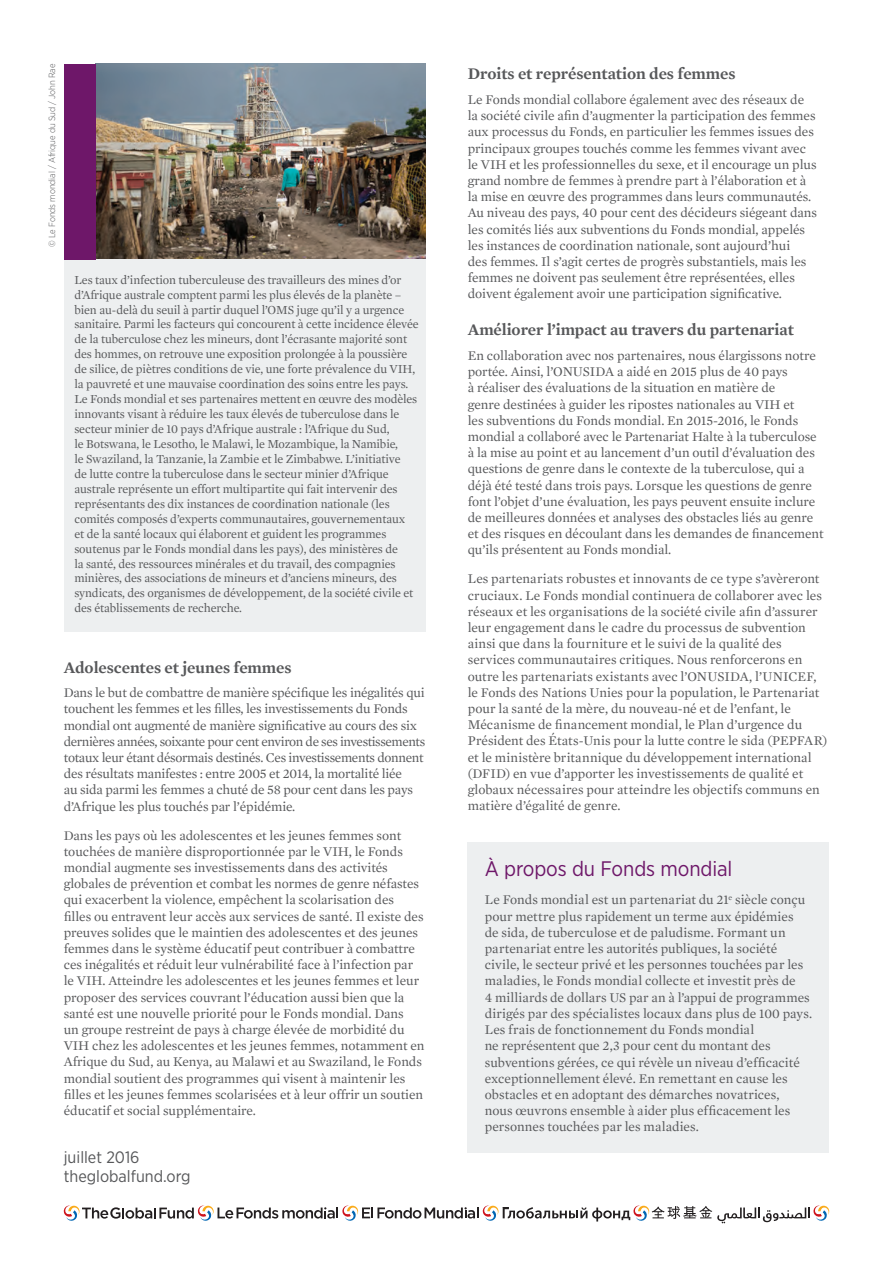
<style>
.page{position:relative;width:893px;height:1263px;background:#fff}
.page>*{position:absolute;margin:0;border:0;box-sizing:border-box;transform-origin:0 0}
.t1{font:21px "Gotham Narrow";letter-spacing:-.005em;color:#6e1769}
.t2{font:600 16.5px "Mercury Text G1";letter-spacing:-.005em;color:#57585a}
.t3{font:16.5px/19.5px "Gotham Narrow";color:#57585a}
.t4{font:13.5px/16.2px "Mercury Text G1";letter-spacing:-.005em;color:#57585a}
.t5{font:12.45px/15px "Mercury Text G1";letter-spacing:-.01em;color:#57585a}
.t6{font:300 9px "Gotham Narrow";letter-spacing:-.005em;color:#57585a}
</style>
<div class="page">
<div style="left:468px;top:842px;width:361px;height:310px;background:#edeff0"></div>
<svg style="left:64px;top:1205px;width:765px;height:18px"></svg>
<img style="left:96px;top:64px;width:329px;height:195px">
<div style="left:64px;top:259px;width:361px;height:372px;background:#edeff0"></div>
<div style="left:64px;top:64px;width:32px;height:195px;background:#6e1769"></div>
<p class="t6" style="left:47px;top:247px;width:185px;rotate:-90deg">© Le Fonds mondial / Afrique du Sud / John Rae</p>
<p class="t5" style="left:74px;top:272px;width:346px">Les taux d’infection tuberculeuse des travailleurs des mines d’or d’Afrique australe comptent parmi les plus élevés de la planète – bien au-delà du seuil à partir duquel l’OMS juge qu’il y a urgence sanitaire. Parmi les facteurs qui concourent à cette incidence élevée de la tuberculose chez les mineurs, dont l’écrasante majorité sont des hommes, on retrouve une exposition prolongée à la poussière de silice, de piètres conditions de vie, une forte prévalence du VIH, la pauvreté et une mauvaise coordination des soins entre les pays.<br>Le Fonds mondial et ses partenaires mettent en œuvre des modèles innovants visant à réduire les taux élevés de tuberculose dans le secteur minier de 10 pays d’Afrique australe : l’Afrique du Sud,<br>le Botswana, le Lesotho, le Malawi, le Mozambique, la Namibie,<br>le Swaziland, la Tanzanie, la Zambie et le Zimbabwe. L’initiative<br>de lutte contre la tuberculose dans le secteur minier d’Afrique australe représente un effort multipartite qui fait intervenir des représentants des dix instances de coordination nationale (les comités composés d’experts communautaires, gouvernementaux<br>et de la santé locaux qui élaborent et guident les programmes soutenus par le Fonds mondial dans les pays), des ministères de<br>la santé, des ressources minérales et du travail, des compagnies minières, des associations de mineurs et d’anciens mineurs, des syndicats, des organismes de développement, de la société civile et des établissements de recherche.</p>
<p class="t2" style="left:64px;top:657px;width:229px">Adolescentes et jeunes femmes</p>
<p class="t4" style="left:64px;top:685px;width:363px">Dans le but de combattre de manière spécifique les inégalités qui touchent les femmes et les filles, les investissements du Fonds mondial ont augmenté de manière significative au cours des six dernières années, soixante pour cent environ de ses investissements totaux leur étant désormais destinés. Ces investissements donnent des résultats manifestes : entre 2005 et 2014, la mortalité liée<br>au sida parmi les femmes a chuté de 58 pour cent dans les pays d’Afrique les plus touchés par l’épidémie.</p>
<p class="t4" style="left:64px;top:827px;width:362px">Dans les pays où les adolescentes et les jeunes femmes sont touchées de manière disproportionnée par le VIH, le Fonds mondial augmente ses investissements dans des activités globales de prévention et combat les normes de genre néfastes qui exacerbent la violence, empêchent la scolarisation des filles ou entravent leur accès aux services de santé. Il existe des preuves solides que le maintien des adolescentes et des jeunes femmes dans le système éducatif peut contribuer à combattre ces inégalités et réduit leur vulnérabilité face à l’infection par le VIH. Atteindre les adolescentes et les jeunes femmes et leur proposer des services couvrant l’éducation aussi bien que la santé est une nouvelle priorité pour le Fonds mondial. Dans<br>un groupe restreint de pays à charge élevée de morbidité du VIH chez les adolescentes et les jeunes femmes, notamment en Afrique du Sud, au Kenya, au Malawi et au Swaziland, le Fonds mondial soutient des programmes qui visent à maintenir les filles et les jeunes femmes scolarisées et à leur offrir un soutien éducatif et social supplémentaire.</p>
<p class="t3" style="left:64px;top:1147px;width:128px">juillet 2016 theglobalfund.org</p>
<p class="t2" style="left:468px;top:64px;width:269px">Droits et représentation des femmes</p>
<p class="t4" style="left:468px;top:92px;width:351px">Le Fonds mondial collabore également avec des réseaux de la société civile afin d’augmenter la participation des femmes aux processus du Fonds, en particulier les femmes issues des principaux groupes touchés comme les femmes vivant avec le VIH et les professionnelles du sexe, et il encourage un plus grand nombre de femmes à prendre part à l’élaboration et à la mise en œuvre des programmes dans leurs communautés.<br>Au niveau des pays, 40 pour cent des décideurs siégeant dans les comités liés aux subventions du Fonds mondial, appelés les instances de coordination nationale, sont aujourd’hui<br>des femmes. Il s’agit certes de progrès substantiels, mais les femmes ne doivent pas seulement être représentées, elles doivent également avoir une participation significative.</p>
<p class="t2" style="left:468px;top:320px;width:328px">Améliorer l’impact au travers du partenariat</p>
<p class="t4" style="left:468px;top:347px;width:357px">En collaboration avec nos partenaires, nous élargissons notre portée. Ainsi, l’ONUSIDA a aidé en 2015 plus de 40 pays<br>à réaliser des évaluations de la situation en matière de<br>genre destinées à guider les ripostes nationales au VIH et<br>les subventions du Fonds mondial. En 2015-2016, le Fonds mondial a collaboré avec le Partenariat Halte à la tuberculose à la mise au point et au lancement d’un outil d’évaluation des questions de genre dans le contexte de la tuberculose, qui a déjà été testé dans trois pays. Lorsque les questions de genre font l’objet d’une évaluation, les pays peuvent ensuite inclure de meilleures données et analyses des obstacles liés au genre et des risques en découlant dans les demandes de financement qu’ils présentent au Fonds mondial.</p>
<p class="t4" style="left:468px;top:571px;width:361px">Les partenariats robustes et innovants de ce type s’avèreront cruciaux. Le Fonds mondial continuera de collaborer avec les réseaux et les organisations de la société civile afin d’assurer leur engagement dans le cadre du processus de subvention ainsi que dans la fourniture et le suivi de la qualité des services communautaires critiques. Nous renforcerons en outre les partenariats existants avec l’ONUSIDA, l’UNICEF, le Fonds des Nations Unies pour la population, le Partenariat pour la santé de la mère, du nouveau-né et de l’enfant, le Mécanisme de financement mondial, le Plan d’urgence du Président des États-Unis pour la lutte contre le sida (PEPFAR) et le ministère britannique du développement international (DFID) en vue d’apporter les investissements de qualité et globaux nécessaires pour atteindre les objectifs communs en matière d’égalité de genre.</p>
<h1 class="t1" style="left:485px;top:855px;width:249px">À propos du Fonds mondial</h1>
<p class="t4" style="left:485px;top:892px;width:329px">Le Fonds mondial est un partenariat du 21<sup>e</sup> siècle conçu pour mettre plus rapidement un terme aux épidémies<br>de sida, de tuberculose et de paludisme. Formant un partenariat entre les autorités publiques, la société civile, le secteur privé et les personnes touchées par les maladies, le Fonds mondial collecte et investit près de<br>4 milliards de dollars US par an à l’appui de programmes dirigés par des spécialistes locaux dans plus de 100 pays.<br>Les frais de fonctionnement du Fonds mondial<br>ne représentent que 2,3 pour cent du montant des subventions gérées, ce qui révèle un niveau d’efficacité exceptionnellement élevé. En remettant en cause les obstacles et en adoptant des démarches novatrices,<br>nous œuvrons ensemble à aider plus efficacement les personnes touchées par les maladies.</p>
</div>
